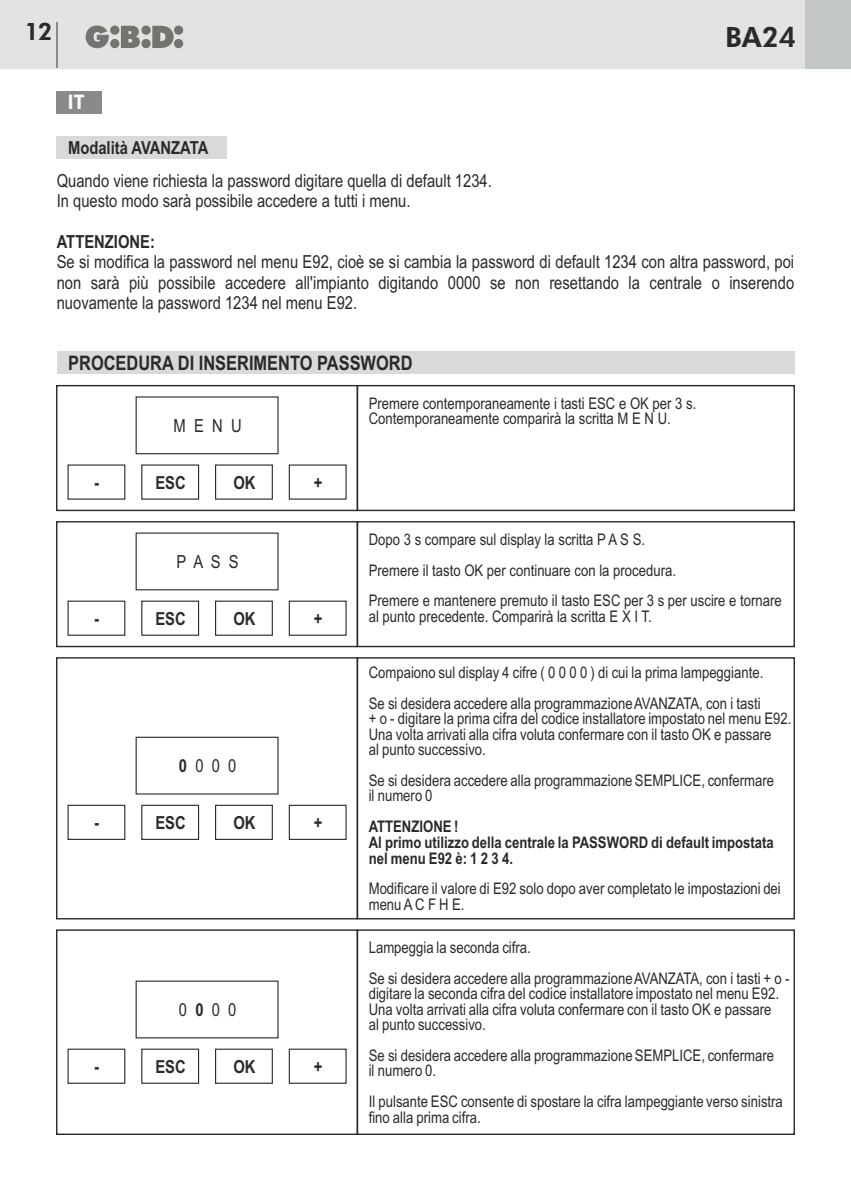
<style>
.page{position:relative;width:851px;height:1191px;background:#fff}
.page>*{position:absolute;margin:0;border:0;box-sizing:border-box;transform-origin:0 0}
.t1{font:800 28px "Futura BT";color:#2b2929}
.t2{font:800 24px "Futura BT";color:#2b2929}
.t3{font:700 20px "Arial Narrow";color:#2b2929}
.t4{font:800 20px "Futura BT";color:#fff}
.t5{font:18px/20.4px "Arial Narrow";color:#2b2929}
.t6{font:700 18px "Arial Narrow";color:#2b2929}
.t7{font:16px/15.4px "Arial Narrow";color:#2b2929}
.t8{font:700 16px/15.6px "Arial Narrow";color:#2b2929}
.s1{font-weight:700}
</style>
<div class="page">
<div style="left:0;top:0;width:850px;height:68px;background:#e3e3e3"></div>
<div style="left:805px;top:0;width:45px;height:68px;background:#c4c7c7"></div>
<svg style="left:86px;top:26px;width:97px;height:22px"></svg>
<hr style="left:56px;top:23px;width:2px;height:45px;background:#8a8a8a">
<hr style="left:850px;top:0;width:1px;height:68px;background:#c4c7c7">
<div style="left:57px;top:91px;width:45px;height:22px;background:#8a8a8a"></div>
<div style="left:57px;top:136px;width:170px;height:23px;background:#d9d9d9"></div>
<div style="left:57px;top:351px;width:737px;height:23px;background:#d9d9d9"></div>
<div style="left:56px;top:521px;width:302px;height:126px;border:1px solid #2b2929"></div>
<div style="left:356px;top:521px;width:438px;height:126px;border:1px solid #2b2929"></div>
<div style="left:135px;top:532px;width:143px;height:58px;border:1px solid #2b2929"></div>
<div style="left:141px;top:600px;width:58px;height:36px;border:1px solid #2b2929"></div>
<div style="left:67px;top:600px;width:58px;height:36px;border:1px solid #2b2929"></div>
<div style="left:215px;top:600px;width:58px;height:36px;border:1px solid #2b2929"></div>
<div style="left:289px;top:600px;width:57px;height:36px;border:1px solid #2b2929"></div>
<div style="left:56px;top:657px;width:302px;height:262px;border:1px solid #2b2929"></div>
<div style="left:356px;top:657px;width:438px;height:262px;border:1px solid #2b2929"></div>
<div style="left:135px;top:736px;width:143px;height:58px;border:1px solid #2b2929"></div>
<div style="left:141px;top:804px;width:58px;height:36px;border:1px solid #2b2929"></div>
<div style="left:67px;top:804px;width:58px;height:36px;border:1px solid #2b2929"></div>
<div style="left:215px;top:804px;width:58px;height:36px;border:1px solid #2b2929"></div>
<div style="left:289px;top:804px;width:57px;height:36px;border:1px solid #2b2929"></div>
<div style="left:56px;top:929px;width:302px;height:206px;border:1px solid #2b2929"></div>
<div style="left:356px;top:929px;width:438px;height:206px;border:1px solid #2b2929"></div>
<div style="left:135px;top:980px;width:143px;height:58px;border:1px solid #2b2929"></div>
<div style="left:141px;top:1048px;width:58px;height:35px;border:1px solid #2b2929"></div>
<div style="left:67px;top:1048px;width:58px;height:35px;border:1px solid #2b2929"></div>
<div style="left:215px;top:1048px;width:58px;height:35px;border:1px solid #2b2929"></div>
<div style="left:289px;top:1048px;width:57px;height:35px;border:1px solid #2b2929"></div>
<div style="left:56px;top:385px;width:302px;height:126px;border:1px solid #2b2929"></div>
<div style="left:356px;top:385px;width:438px;height:126px;border:1px solid #2b2929"></div>
<div style="left:135px;top:396px;width:143px;height:58px;border:1px solid #2b2929"></div>
<div style="left:141px;top:464px;width:58px;height:35px;border:1px solid #2b2929"></div>
<div style="left:215px;top:464px;width:58px;height:35px;border:1px solid #2b2929"></div>
<h2 class="t2" style="left:24px;top:22px;width:29px">12</h2>
<p class="t4" style="left:67px;top:94px;width:19px">IT</p>
<p class="t6" style="left:68px;top:141px;width:142px">Modalità AVANZATA</p>
<h1 class="t1" style="left:725px;top:26px;width:73px">BA24</h1>
<p class="t5" style="left:57px;top:172px;width:436px">Quando viene richiesta la password digitare quella di default 1234.<br>In questo modo sarà possibile accedere a tutti i menu.</p>
<p class="t6" style="left:57px;top:235px;width:100px">ATTENZIONE:</p>
<p class="t5" style="left:57px;top:254px;width:739px;text-align:justify">Se si modifica la password nel menu E92, cioè se si cambia la password di default 1234 con altra password, poi non sarà più possibile accedere all'impianto digitando 0000 se non resettando la centrale o inserendo nuovamente la password 1234 nel menu E92.</p>
<p class="t3" style="left:68px;top:355px;width:346px">PROCEDURA DI INSERIMENTO PASSWORD</p>
<p class="t5" style="left:173px;top:417px;width:70px">M E N U</p>
<p class="t6" style="left:94px;top:475px;width:6px">-</p>
<p class="t6" style="left:155px;top:475px;width:32px">ESC</p>
<p class="t6" style="left:233px;top:475px;width:24px">OK</p>
<p class="t6" style="left:314px;top:475px;width:10px">+</p>
<p class="t5" style="left:176px;top:553px;width:64px">P A S S</p>
<p class="t6" style="left:94px;top:611px;width:6px">-</p>
<p class="t6" style="left:155px;top:611px;width:32px">ESC</p>
<p class="t6" style="left:233px;top:611px;width:24px">OK</p>
<p class="t6" style="left:314px;top:611px;width:10px">+</p>
<p class="t5" style="left:179px;top:757px;width:59px"><span class="s1">0</span> 0 0 0</p>
<p class="t6" style="left:94px;top:815px;width:6px">-</p>
<p class="t6" style="left:155px;top:815px;width:32px">ESC</p>
<p class="t6" style="left:233px;top:815px;width:24px">OK</p>
<p class="t6" style="left:314px;top:815px;width:10px">+</p>
<p class="t5" style="left:179px;top:1001px;width:59px">0 <span class="s1">0</span> 0 0</p>
<p class="t6" style="left:94px;top:1059px;width:6px">-</p>
<p class="t6" style="left:155px;top:1059px;width:32px">ESC</p>
<p class="t6" style="left:233px;top:1059px;width:24px">OK</p>
<p class="t6" style="left:314px;top:1059px;width:10px">+</p>
<p class="t7" style="left:369px;top:397px;width:329px">Premere contemporaneamente i tasti ESC e OK per 3 s.<br>Contemporaneamente comparirà la scritta M E N U.</p>
<p class="t7" style="left:369px;top:525px;width:414px;line-height:30.8px">Dopo 3 s compare sul display la scritta P A S S.<br>Premere il tasto OK per continuare con la procedura.<br>Premere e mantenere premuto il tasto ESC per 3 s per uscire e tornare</p>
<p class="t7" style="left:369px;top:610px;width:284px">al punto precedente. Comparirà la scritta E X I T.</p>
<p class="t7" style="left:368px;top:658px;width:396px;line-height:30.8px">Compaiono sul display 4 cifre ( 0 0 0 0 ) di cui la prima lampeggiante.<br>Se si desidera accedere alla programmazione AVANZATA, con i tasti</p>
<p class="t7" style="left:368px;top:712px;width:424px">+ o - digitare la prima cifra del codice installatore impostato nel menu E92.<br>Una volta arrivati alla cifra voluta confermare con il tasto OK e passare<br>al punto successivo.</p>
<p class="t7" style="left:368px;top:774px;width:407px">Se si desidera accedere alla programmazione SEMPLICE, confermare il numero 0</p>
<p class="t8" style="left:368px;top:820px;width:406px">ATTENZIONE !<br>Al primo utilizzo della centrale la PASSWORD di default impostata nel menu E92 è: 1 2 3 4.</p>
<p class="t7" style="left:368px;top:882px;width:413px">Modificare il valore di E92 solo dopo aver completato le impostazioni dei menu A C F H E.</p>
<p class="t7" style="left:369px;top:933px;width:422px;line-height:30.8px">Lampeggia la seconda cifra.<br>Se si desidera accedere alla programmazione AVANZATA, con i tasti + o -</p>
<p class="t7" style="left:368px;top:987px;width:411px">digitare la seconda cifra del codice installatore impostato nel menu E92.<br>Una volta arrivati alla cifra voluta confermare con il tasto OK e passare al punto successivo.</p>
<p class="t7" style="left:368px;top:1049px;width:407px">Se si desidera accedere alla programmazione SEMPLICE, confermare il numero 0.</p>
<p class="t7" style="left:368px;top:1095px;width:415px">Il pulsante ESC consente di spostare la cifra lampeggiante verso sinistra fino alla prima cifra.</p>
</div>
